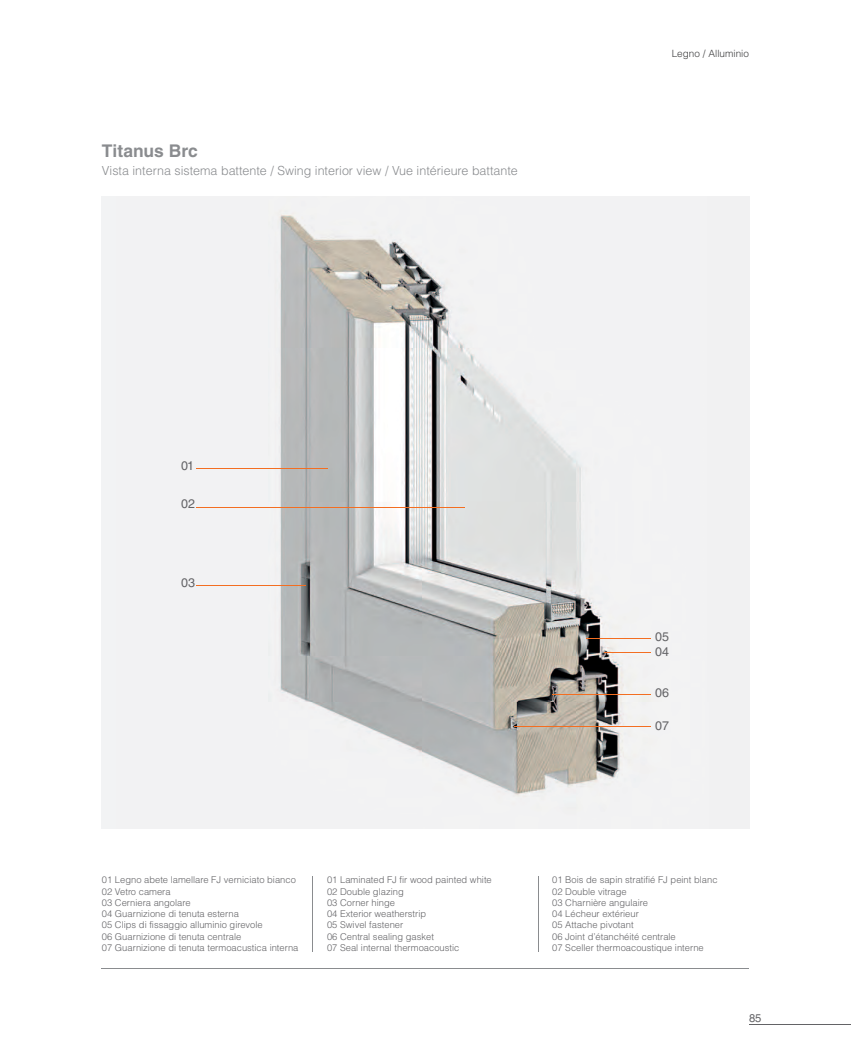
<style>
.page{position:relative;width:851px;height:1063px;background:#fff}
.page>*{position:absolute;margin:0;border:0;box-sizing:border-box;transform-origin:0 0}
.t1{font:700 17.5px "Helvetica LT Std";color:#8a8c8f}
.t2{font:300 12.5px "Helvetica LT Std";color:#8a8c8f}
.t3{font:12.5px "Helvetica LT Std";color:#636366}
.t4{font:11.25px "Helvetica LT Std";color:#636366}
.t5{font:300 10px "Helvetica LT Std";color:#3e3e3f}
.t6{font:300 9.38px/11.2px "Helvetica LT Std";color:#636366}
</style>
<div class="page">
<div style="left:102px;top:196px;width:647px;height:633px;background:#f2f3f4"></div>
<hr style="left:102px;top:968px;width:647px;height:1px;background:#8a8c8f">
<hr style="left:312px;top:877px;width:1px;height:75px;background:#8a8c8f">
<hr style="left:537px;top:877px;width:1px;height:75px;background:#8a8c8f">
<img style="left:279px;top:214px;width:372px;height:582px">
<hr style="left:749px;top:1024px;width:101px;height:1px;background:#636366">
<hr style="left:196px;top:468px;width:131px;height:1px;background:#f36e21">
<hr style="left:196px;top:507px;width:268px;height:1px;background:#f36e21">
<hr style="left:196px;top:585px;width:109px;height:1px;background:#f36e21">
<hr style="left:585px;top:638px;width:65px;height:1px;background:#f36e21">
<hr style="left:514px;top:726px;width:136px;height:1px;background:#f36e21">
<hr style="left:552px;top:694px;width:98px;height:1px;background:#f36e21">
<hr style="left:604px;top:652px;width:46px;height:1px;background:#f36e21">
<h1 class="t1" style="left:102px;top:141px;width:97px">Titanus Brc</h1>
<h2 class="t2" style="left:102px;top:163px;width:417px">Vista interna sistema battente / Swing interior view / Vue intérieure battante</h2>
<h2 class="t3" style="left:181px;top:458px;width:14px">01</h2>
<h2 class="t3" style="left:181px;top:497px;width:15px">02</h2>
<h2 class="t3" style="left:181px;top:575px;width:15px">03</h2>
<p class="t5" style="left:671px;top:47px;width:79px">Legno / Alluminio</p>
<h2 class="t3" style="left:655px;top:630px;width:15px">05</h2>
<h2 class="t3" style="left:655px;top:644px;width:15px">04</h2>
<h2 class="t3" style="left:655px;top:686px;width:15px">06</h2>
<h2 class="t3" style="left:655px;top:718px;width:15px">07</h2>
<p class="t6" style="left:102px;top:874px;width:198px">01 Legno abete lamellare FJ verniciato bianco 02 Vetro camera<br>03 Cerniera angolare<br>04 Guarnizione di tenuta esterna<br>05 Clips di fissaggio alluminio girevole<br>06 Guarnizione di tenuta centrale<br>07 Guarnizione di tenuta termoacustica interna</p>
<p class="t6" style="left:327px;top:874px;width:166px">01 Laminated FJ fir wood painted white<br>02 Double glazing<br>03 Corner hinge<br>04 Exterior weatherstrip<br>05 Swivel fastener<br>06 Central sealing gasket<br>07 Seal internal thermoacoustic</p>
<p class="t6" style="left:552px;top:874px;width:167px">01 Bois de sapin stratifié FJ peint blanc<br>02 Double vitrage<br>03 Charnière angulaire<br>04 Lécheur extérieur<br>05 Attache pivotant<br>06 Joint d’étanchéité centrale<br>07 Sceller thermoacoustique interne</p>
<p class="t4" style="left:749px;top:1012px;width:14px">85</p>
</div>
